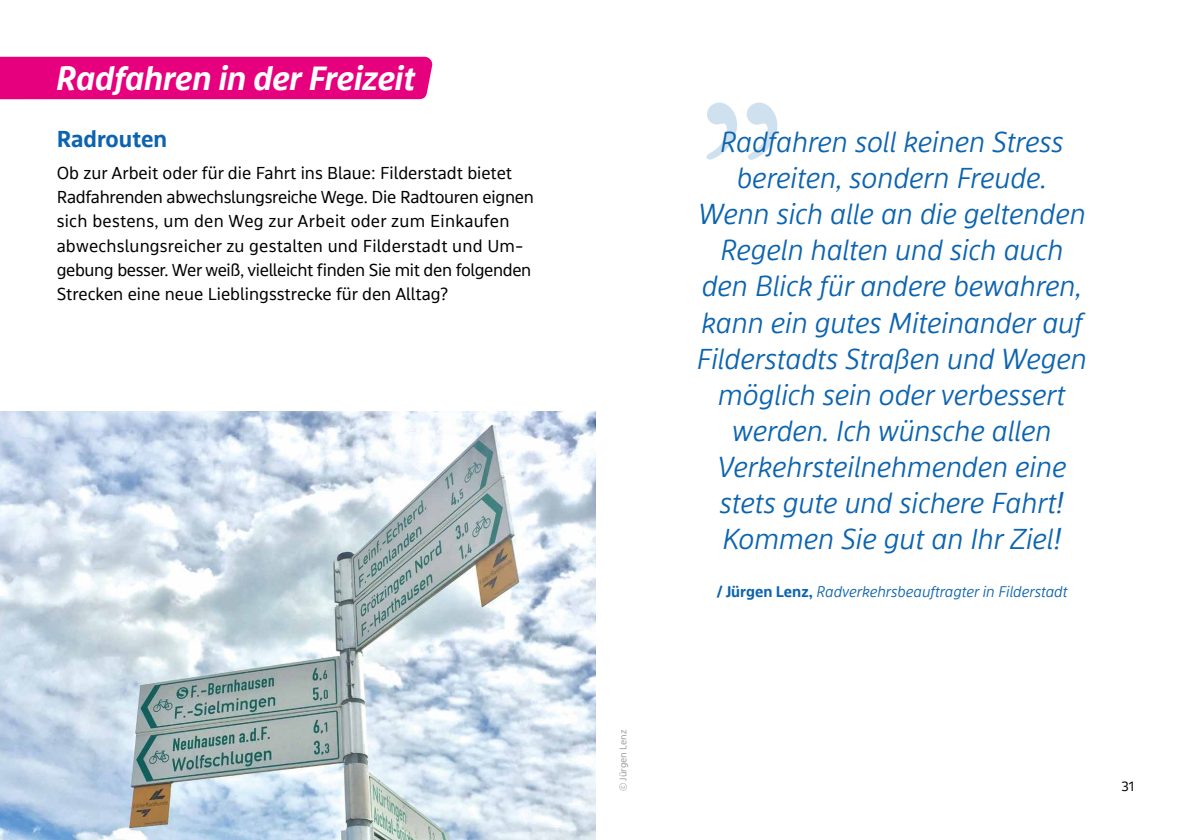
<style>
.page{position:relative;width:1191px;height:840px;background:#fff}
.page>*{position:absolute;margin:0;border:0;box-sizing:border-box;transform-origin:0 0}
.t1{font:italic 700 35px "bwegt Display";color:#fff}
.t2{font:italic 300 30px/36px "bwegt Display";color:#0c64af;text-align:center}
.t3{font:700 24px "bwegt Text";color:#0c64af}
.t4{font:18px/24px "bwegt Text";color:#000}
.t5{font:italic 300 16px "bwegt Display";color:#0c64af}
.t6{font:14px "bwegt Text";color:#000}
.t7{font:10px "bwegt Text";color:#9d9d9c}
.s1{font-family:"bwegt Text";font-weight:700;font-style:normal}
</style>
<div class="page">
<div style="left:0;top:57px;width:433px;height:43px;background:#e6007d"></div>
<svg style="left:706px;top:102px;width:71px;height:58px"></svg>
<img style="left:0;top:411px;width:595px;height:428px">
<h1 class="t1" style="left:56px;top:58px;width:360px">Radfahren in der Freizeit</h1>
<h3 class="t3" style="left:57px;top:125px;width:112px">Radrouten</h3>
<p class="t4" style="left:57px;top:162px;width:478px">Ob zur Arbeit oder für die Fahrt ins Blaue: Filderstadt bietet Radfahrenden abwechslungsreiche Wege. Die Radtouren eignen sich bestens, um den Weg zur Arbeit oder zum Einkaufen abwechslungsreicher zu gestalten und Filderstadt und Um&shy;gebung besser. Wer weiß, vielleicht finden Sie mit den folgenden Strecken eine neue Lieblingsstrecke für den Alltag?</p>
<p class="t7" style="left:617px;top:790px;width:63px;rotate:-90deg">© Jürgen Lenz</p>
<p class="t2" style="left:697px;top:125px;width:391px">Radfahren soll keinen Stress bereiten, sondern Freude.<br>Wenn sich alle an die geltenden<br>Regeln halten und sich auch den Blick für andere bewahren, kann ein gutes Miteinander auf<br>Filderstadts Straßen und Wegen möglich sein oder verbessert werden. Ich wünsche allen<br>Verkehrsteilnehmenden eine stets gute und sichere Fahrt!<br>Kommen Sie gut an Ihr Ziel!</p>
<p class="t5" style="left:716px;top:582px;width:352px"><span class="s1">/ Jürgen Lenz,</span> Radverkehrsbeauftragter in Filderstadt</p>
<p class="t6" style="left:1121px;top:778px;width:14px">31</p>
</div>
